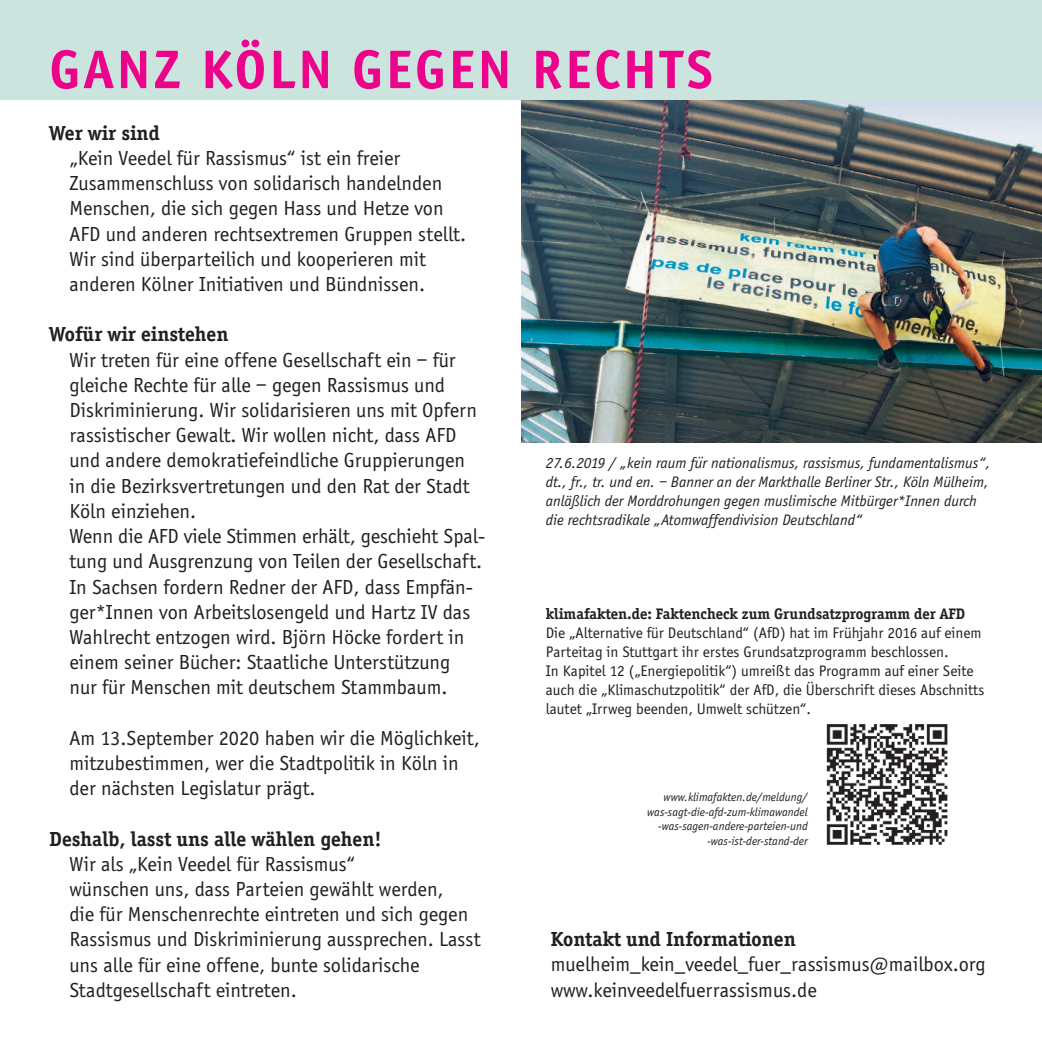
<style>
.page{position:relative;width:1042px;height:1042px;background:#fff}
.page>*{position:absolute;margin:0;border:0;box-sizing:border-box;transform-origin:0 0}
.t1{font:700 56px "Officina Sans";letter-spacing:.055em;color:#ed028c}
.t2{font:21px/25.2px "Officina Sans";color:#231f20}
.t3{font:700 21px "Officina Serif";color:#231f20}
.t4{font:15.75px/18.9px "Officina Sans";color:#231f20}
.t5{font:italic 15.75px/19.1px "Officina Sans";color:#231f20}
.t6{font:700 15.75px "Officina Serif";color:#231f20}
.t7{font:italic 12.25px/14.7px "Officina Sans";color:#231f20;text-align:right}
.s1{font-family:".Helvetica Neue Desk Interface";font-weight:300;font-style:normal}
</style>
<div class="page">
<img style="left:521px;top:99px;width:521px;height:343px">
<div style="left:0;top:0;width:1042px;height:99px;background:#cbe4dd"></div>
<img style="left:826px;top:724px;width:122px;height:121px">
<h1 class="t1" style="left:50px;top:36px;width:665px">GANZ KÖLN GEGEN RECHTS</h1>
<p class="t3" style="left:50px;top:120px;width:112px">Wer wir sind</p>
<p class="t2" style="left:69px;top:145px;width:398px">„Kein Veedel für Rassismus“ ist ein freier Zusammenschluss von solidarisch handelnden Menschen, die sich gegen Hass und Hetze von AFD und anderen rechtsextremen Gruppen stellt.<br>Wir sind überparteilich und kooperieren mit anderen Kölner Initiativen und Bündnissen.</p>
<p class="t3" style="left:50px;top:322px;width:180px">Wofür wir einstehen</p>
<p class="t2" style="left:69px;top:347px;width:417px">Wir treten für eine offene Gesellschaft ein – für gleiche Rechte für alle – gegen Rassismus und Diskriminierung. Wir solidarisieren uns mit Opfern rassistischer Gewalt. Wir wollen nicht, dass AFD und andere demokratiefeindliche Gruppierungen in die Bezirksvertretungen und den Rat der Stadt Köln einziehen.<br>Wenn die AFD viele Stimmen erhält, geschieht Spal&shy;tung und Ausgrenzung von Teilen der Gesellschaft.<br>In Sachsen fordern Redner der AFD, dass Empfän&shy;ger*Innen von Arbeitslosengeld und Hartz IV das Wahlrecht entzogen wird. Björn Höcke fordert in einem seiner Bücher: Staatliche Unterstützung<br>nur für Menschen mit deutschem Stammbaum.</p>
<p class="t2" style="left:69px;top:725px;width:412px">Am 13.September 2020 haben wir die Möglichkeit, mitzubestimmen, wer die Stadtpolitik in Köln in der nächsten Legislatur prägt.</p>
<p class="t3" style="left:50px;top:826px;width:333px">Deshalb, lasst uns alle wählen gehen!</p>
<p class="t2" style="left:69px;top:851px;width:413px">Wir als „Kein Veedel für Rassismus“<br>wünschen uns, dass Parteien gewählt werden,<br>die für Menschenrechte eintreten und sich gegen Rassismus und Diskriminierung aussprechen. Lasst uns alle für eine offene, bunte solidarische Stadtgesellschaft eintreten.</p>
<p class="t5" style="left:546px;top:453px;width:446px">27.6.2019 / „kein raum fu<span class="s1">̈</span>r nationalismus, rassismus, fundamentalismus“, dt., fr., tr. und en. – Banner an der Markthalle Berliner Str., Köln Mülheim, anläßlich der Morddrohungen gegen muslimische Mitbürger*Innen durch die rechtsradikale „Atomwaffendivision Deutschland“</p>
<p class="t6" style="left:546px;top:604px;width:421px">klimafakten.de: Faktencheck zum Grundsatzprogramm der AFD</p>
<p class="t4" style="left:546px;top:623px;width:440px">Die „Alternative für Deutschland“ (AfD) hat im Frühjahr 2016 auf einem Parteitag in Stuttgart ihr erstes Grundsatzprogramm beschlossen.<br>In Kapitel 12 („Energiepolitik“) umreißt das Programm auf einer Seite auch die „Klimaschutzpolitik“ der AfD, die Überschrift dieses Abschnitts lautet „Irrweg beenden, Umwelt schützen“.</p>
<p class="t7" style="left:647px;top:789px;width:162px">www.klimafakten.de/meldung/ was-sagt-die-afd-zum-klimawandel -was-sagen-andere-parteien-und -was-ist-der-stand-der</p>
<p class="t3" style="left:551px;top:926px;width:247px">Kontakt und Informationen</p>
<p class="t2" style="left:551px;top:951px;width:437px">muelheim_kein_veedel_fuer_rassismus@mailbox.org www.keinveedelfuerrassismus.de</p>
</div>
